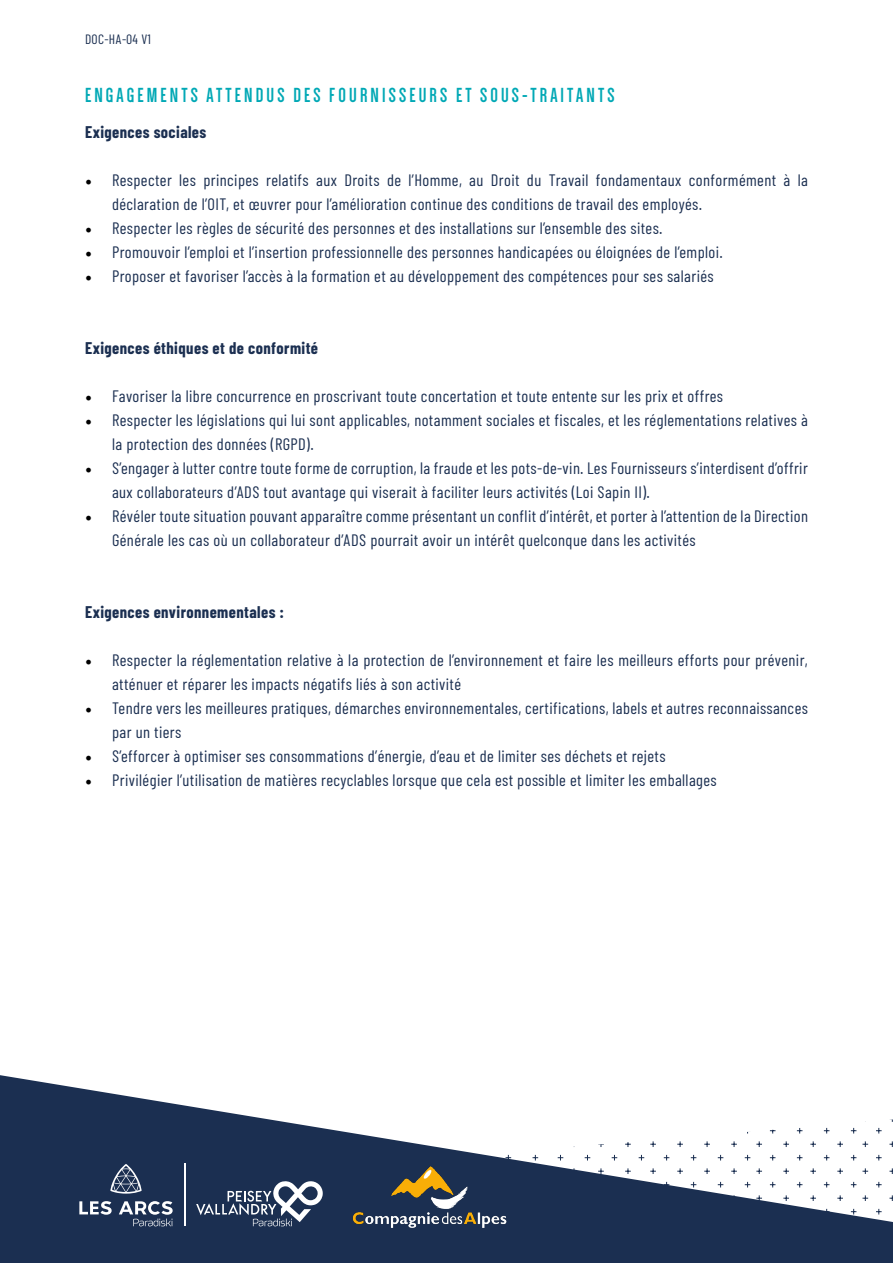
<style>
.page{position:relative;width:893px;height:1263px;background:#fff}
.page>*{position:absolute;margin:0;border:0;box-sizing:border-box;transform-origin:0 0}
.t1{font:700 21px "Dense";letter-spacing:.15em;color:#00a8b5}
.t2{font:16.5px/24px "Barlow Condensed";letter-spacing:.025em;color:#1b2f51}
.t3{font:700 16.5px "Barlow Condensed";letter-spacing:.025em;color:#1b2f51}
.t4{font:13.5px "Barlow Condensed";letter-spacing:.025em;color:#1b2f51}
.s1{font-family:"Minion Pro";font-size:18px;color:#000}
</style>
<div class="page">
<svg style="left:0;top:1075px;width:893px;height:188px"></svg>
<svg style="left:0;top:1158px;width:344px;height:70px;background:#314362"></svg>
<img style="left:344px;top:1154px;width:167px;height:77px">
<p class="t4" style="left:85px;top:31px;width:67px">DOC-HA-04 V1</p>
<p class="t1" style="left:85px;top:85px;width:531px">ENGAGEMENTS ATTENDUS DES FOURNISSEURS ET SOUS-TRAITANTS</p>
<p class="t3" style="left:85px;top:122px;width:123px">Exigences sociales</p>
<p class="t2" style="left:112px;top:167px;width:697px;text-indent:-27px"><span class="s1">•</span> Respecter les principes relatifs aux Droits de l’Homme, au Droit du Travail fondamentaux conformément à la déclaration de l’OIT, et œuvrer pour l’amélioration continue des conditions de travail des employés.</p>
<p class="t2" style="left:85px;top:215px;width:579px"><span class="s1">•</span> Respecter les règles de sécurité des personnes et des installations sur l’ensemble des sites.</p>
<p class="t2" style="left:85px;top:239px;width:639px"><span class="s1">•</span> Promouvoir l’emploi et l’insertion professionnelle des personnes handicapées ou éloignées de l’emploi.</p>
<p class="t2" style="left:85px;top:263px;width:630px"><span class="s1">•</span> Proposer et favoriser l’accès à la formation et au développement des compétences pour ses salariés</p>
<p class="t3" style="left:85px;top:338px;width:235px">Exigences éthiques et de conformité</p>
<p class="t2" style="left:85px;top:383px;width:640px"><span class="s1">•</span> Favoriser la libre concurrence en proscrivant toute concertation et toute entente sur les prix et offres</p>
<p class="t2" style="left:112px;top:407px;width:697px;text-indent:-27px"><span class="s1">•</span> Respecter les législations qui lui sont applicables, notamment sociales et fiscales, et les réglementations relatives à la protection des données (RGPD).</p>
<p class="t2" style="left:112px;top:455px;width:697px;text-indent:-27px"><span class="s1">•</span> S’engager à lutter contre toute forme de corruption, la fraude et les pots-de-vin. Les Fournisseurs s’interdisent d’offrir aux collaborateurs d’ADS tout avantage qui viserait à faciliter leurs activités (Loi Sapin II).</p>
<p class="t2" style="left:112px;top:503px;width:697px;text-indent:-27px"><span class="s1">•</span> Révéler toute situation pouvant apparaître comme présentant un conflit d’intérêt, et porter à l’attention de la Direction<br>Générale les cas où un collaborateur d’ADS pourrait avoir un intérêt quelconque dans les activités</p>
<p class="t3" style="left:85px;top:602px;width:201px">Exigences environnementales :</p>
<p class="t2" style="left:112px;top:647px;width:697px;text-indent:-27px"><span class="s1">•</span> Respecter la réglementation relative à la protection de l’environnement et faire les meilleurs efforts pour prévenir, atténuer et réparer les impacts négatifs liés à son activité</p>
<p class="t2" style="left:112px;top:695px;width:697px;text-indent:-27px"><span class="s1">•</span> Tendre vers les meilleures pratiques, démarches environnementales, certifications, labels et autres reconnaissances par un tiers</p>
<p class="t2" style="left:85px;top:743px;width:582px"><span class="s1">•</span> S’efforcer à optimiser ses consommations d’énergie, d’eau et de limiter ses déchets et rejets</p>
<p class="t2" style="left:85px;top:767px;width:633px"><span class="s1">•</span> Privilégier l’utilisation de matières recyclables lorsque que cela est possible et limiter les emballages</p>
</div>
